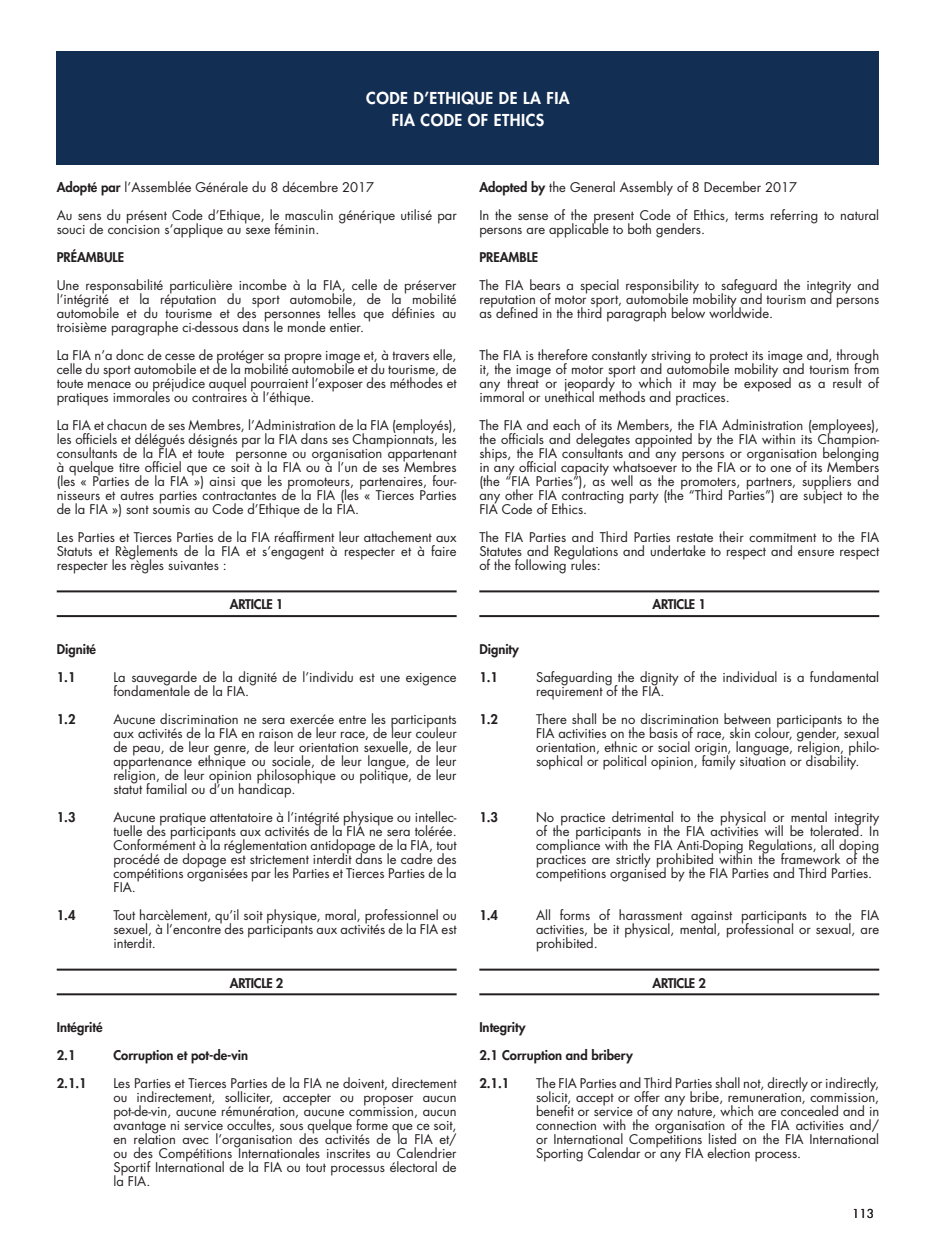
<style>
.page{position:relative;width:936px;height:1248px;background:#fff}
.page>*{position:absolute;margin:0;border:0;box-sizing:border-box;transform-origin:0 0}
.TITRE_BOX_BLEU{font:800 16px "Futura Std";letter-spacing:.03em;color:#fff}
.FR_TEXTES_traversant{font:13px/14px "Futura Std";color:#231f20;text-align:justify}
.FR_TEXTES_Articles{font:13px/14px "Futura Std";color:#231f20;text-align:justify}
.EN_TEXTES_traversant{font:13px/14px "Futura Std";color:#231f20;text-align:justify}
.EN_TEXTES_Articles{font:13px/14px "Futura Std";color:#231f20;text-align:justify}
.FR_TEXTES_Articles-2{font:800 13px "Futura Std";color:#231f20}
.EN_TEXTES_Articles-2{font:800 13px "Futura Std";color:#231f20}
.DOUBLE-ligne_ANNEXE{font:800 13px "Futura Std";letter-spacing:-.02em;color:#231f20}
.FR_TITRE_1__bdc{font:800 13px "Futura Std";color:#231f20}
.EN_TITRE_1__bdc{font:800 13px "Futura Std";color:#231f20}
.t1{font:12px "Futura Std";color:#231f20}
.s1{font-weight:800}
</style>
<div class="page">
<div style="left:57px;top:51px;width:822px;height:113px;background:#132e53"></div>
<hr style="left:57px;top:590px;width:399px;height:2px;background:#231f20">
<hr style="left:57px;top:615px;width:399px;height:2px;background:#231f20">
<hr style="left:57px;top:968px;width:399px;height:2px;background:#231f20">
<hr style="left:57px;top:993px;width:399px;height:2px;background:#231f20">
<hr style="left:479px;top:590px;width:400px;height:2px;background:#231f20">
<hr style="left:479px;top:615px;width:400px;height:2px;background:#231f20">
<hr style="left:479px;top:968px;width:400px;height:2px;background:#231f20">
<hr style="left:479px;top:993px;width:400px;height:2px;background:#231f20">
<p class="TITRE_BOX_BLEU" style="left:366px;top:88px;width:205px">CODE D’ETHIQUE DE LA FIA</p>
<p class="TITRE_BOX_BLEU" style="left:392px;top:110px;width:154px">FIA CODE OF ETHICS</p>
<p class="FR_TEXTES_traversant" style="left:57px;top:180px;width:319px"><span class="s1">Adopté par</span> l’Assemblée Générale du 8 décembre 2017</p>
<p class="FR_TEXTES_traversant" style="left:57px;top:208px;width:401px">Au sens du présent Code d’Ethique, le masculin générique utilisé par souci de concision s’applique au sexe féminin.</p>
<p class="FR_TITRE_1__bdc" style="left:57px;top:249px;width:69px">PRÉAMBULE</p>
<p class="FR_TEXTES_traversant" style="left:57px;top:278px;width:401px">Une responsabilité particulière incombe à la FIA, celle de préserver l’intégrité et la réputation du sport automobile, de la mobilité automobile et du tourisme et des personnes telles que définies au troisième paragraphe ci-dessous dans le monde entier.</p>
<p class="FR_TEXTES_traversant" style="left:57px;top:348px;width:401px">La FIA n’a donc de cesse de protéger sa propre image et, à travers elle, celle du sport automobile et de la mobilité automobile et du tourisme, de toute menace ou préjudice auquel pourraient l’exposer des méthodes et pratiques immorales ou contraires à l’éthique.</p>
<p class="FR_TEXTES_traversant" style="left:57px;top:418px;width:401px">La FIA et chacun de ses Membres, l’Administration de la FIA (employés), les officiels et délégués désignés par la FIA dans ses Championnats, les consultants de la FIA et toute personne ou organisation appartenant à quelque titre officiel que ce soit à la FIA ou à l’un de ses Membres (les « Parties de la FIA ») ainsi que les promoteurs, partenaires, four&shy;nisseurs et autres parties contractantes de la FIA (les « Tierces Parties de la FIA ») sont soumis au Code d’Ethique de la FIA.</p>
<p class="FR_TEXTES_traversant" style="left:57px;top:530px;width:401px">Les Parties et Tierces Parties de la FIA réaffirment leur attachement aux Statuts et Règlements de la FIA et s’engagent à respecter et à faire respecter les règles suivantes :</p>
<p class="DOUBLE-ligne_ANNEXE" style="left:230px;top:596px;width:55px">ARTICLE 1</p>
<p class="FR_TITRE_1__bdc" style="left:57px;top:641px;width:41px">Dignité</p>
<p class="FR_TEXTES_Articles-2" style="left:57px;top:669px;width:20px">1.1</p>
<p class="FR_TEXTES_Articles" style="left:113px;top:670px;width:345px">La sauvegarde de la dignité de l’individu est une exigence fondamentale de la FIA.</p>
<p class="FR_TEXTES_Articles-2" style="left:57px;top:711px;width:20px">1.2</p>
<p class="FR_TEXTES_Articles" style="left:113px;top:712px;width:345px">Aucune discrimination ne sera exercée entre les participants aux activités de la FIA en raison de leur race, de leur couleur de peau, de leur genre, de leur orientation sexuelle, de leur appartenance ethnique ou sociale, de leur langue, de leur religion, de leur opinion philosophique ou politique, de leur statut familial ou d’un handicap.</p>
<p class="FR_TEXTES_Articles-2" style="left:57px;top:809px;width:20px">1.3</p>
<p class="FR_TEXTES_Articles" style="left:113px;top:810px;width:345px">Aucune pratique attentatoire à l’intégrité physique ou intellec&shy;tuelle des participants aux activités de la FIA ne sera tolérée.<br>Conformément à la réglementation antidopage de la FIA, tout procédé de dopage est strictement interdit dans le cadre des compétitions organisées par les Parties et Tierces Parties de la FIA.</p>
<p class="FR_TEXTES_Articles-2" style="left:57px;top:907px;width:20px">1.4</p>
<p class="FR_TEXTES_Articles" style="left:113px;top:908px;width:345px">Tout harcèlement, qu’il soit physique, moral, professionnel ou sexuel, à l’encontre des participants aux activités de la FIA est interdit.</p>
<p class="DOUBLE-ligne_ANNEXE" style="left:230px;top:974px;width:55px">ARTICLE 2</p>
<p class="FR_TEXTES_Articles-2" style="left:57px;top:1019px;width:47px">Intégrité</p>
<p class="FR_TEXTES_Articles-2" style="left:57px;top:1047px;width:20px">2.1</p>
<p class="FR_TEXTES_Articles-2" style="left:113px;top:1047px;width:136px">Corruption et pot-de-vin</p>
<p class="FR_TEXTES_Articles-2" style="left:57px;top:1075px;width:32px">2.1.1</p>
<p class="FR_TEXTES_Articles" style="left:113px;top:1076px;width:345px">Les Parties et Tierces Parties de la FIA ne doivent, directement ou indirectement, solliciter, accepter ou proposer aucun pot-de-vin, aucune rémunération, aucune commission, aucun avantage ni service occultes, sous quelque forme que ce soit, en relation avec l’organisation des activités de la FIA et/ ou des Compétitions Internationales inscrites au Calendrier Sportif International de la FIA ou tout processus électoral de la FIA.</p>
<p class="EN_TEXTES_traversant" style="left:479px;top:180px;width:319px"><span class="s1">Adopted by</span> the General Assembly of 8 December 2017</p>
<p class="EN_TEXTES_traversant" style="left:479px;top:208px;width:401px">In the sense of the present Code of Ethics, terms referring to natural persons are applicable to both genders.</p>
<p class="EN_TITRE_1__bdc" style="left:479px;top:249px;width:60px">PREAMBLE</p>
<p class="EN_TEXTES_traversant" style="left:479px;top:278px;width:401px">The FIA bears a special responsibility to safeguard the integrity and reputation of motor sport, automobile mobility and tourism and persons as defined in the third paragraph below worldwide.</p>
<p class="EN_TEXTES_traversant" style="left:479px;top:348px;width:401px">The FIA is therefore constantly striving to protect its image and, through it, the image of motor sport and automobile mobility and tourism from any threat or jeopardy to which it may be exposed as a result of immoral or unethical methods and practices.</p>
<p class="EN_TEXTES_traversant" style="left:479px;top:418px;width:401px">The FIA and each of its Members, the FIA Administration (employees), the officials and delegates appointed by the FIA within its Champion&shy;ships, the FIA consultants and any persons or organisation belonging in any official capacity whatsoever to the FIA or to one of its Members (the “FIA Parties”), as well as the promoters, partners, suppliers and any other FIA contracting party (the “Third Parties”) are subject to the FIA Code of Ethics.</p>
<p class="EN_TEXTES_traversant" style="left:479px;top:530px;width:401px">The FIA Parties and Third Parties restate their commitment to the FIA Statutes and Regulations and undertake to respect and ensure respect of the following rules:</p>
<p class="DOUBLE-ligne_ANNEXE" style="left:652px;top:596px;width:55px">ARTICLE 1</p>
<p class="EN_TITRE_1__bdc" style="left:479px;top:641px;width:41px">Dignity</p>
<p class="EN_TEXTES_Articles-2" style="left:479px;top:669px;width:20px">1.1</p>
<p class="EN_TEXTES_Articles" style="left:536px;top:670px;width:345px">Safeguarding the dignity of the individual is a fundamental requirement of the FIA.</p>
<p class="EN_TEXTES_Articles-2" style="left:479px;top:711px;width:20px">1.2</p>
<p class="EN_TEXTES_Articles" style="left:536px;top:712px;width:345px">There shall be no discrimination between participants to the FIA activities on the basis of race, skin colour, gender, sexual orientation, ethnic or social origin, language, religion, philo&shy;sophical or political opinion, family situation or disability.</p>
<p class="EN_TEXTES_Articles-2" style="left:479px;top:809px;width:20px">1.3</p>
<p class="EN_TEXTES_Articles" style="left:536px;top:810px;width:345px">No practice detrimental to the physical or mental integrity of the participants in the FIA activities will be tolerated. In compliance with the FIA Anti-Doping Regulations, all doping practices are strictly prohibited within the framework of the competitions organised by the FIA Parties and Third Parties.</p>
<p class="EN_TEXTES_Articles-2" style="left:479px;top:907px;width:20px">1.4</p>
<p class="EN_TEXTES_Articles" style="left:536px;top:908px;width:344px">All forms of harassment against participants to the FIA activities, be it physical, mental, professional or sexual, are prohibited.</p>
<p class="DOUBLE-ligne_ANNEXE" style="left:652px;top:974px;width:55px">ARTICLE 2</p>
<p class="EN_TEXTES_Articles-2" style="left:479px;top:1019px;width:48px">Integrity</p>
<p class="EN_TEXTES_Articles-2" style="left:479px;top:1047px;width:155px">2.1 Corruption and bribery</p>
<p class="EN_TEXTES_Articles-2" style="left:479px;top:1075px;width:32px">2.1.1</p>
<p class="EN_TEXTES_Articles" style="left:536px;top:1076px;width:345px">The FIA Parties and Third Parties shall not, directly or indirectly, solicit, accept or offer any bribe, remuneration, commission, benefit or service of any nature, which are concealed and in connection with the organisation of the FIA activities and/ or International Competitions listed on the FIA International Sporting Calendar or any FIA election process.</p>
<p class="t1" style="left:852px;top:1205px;width:24px">113</p>
</div>
